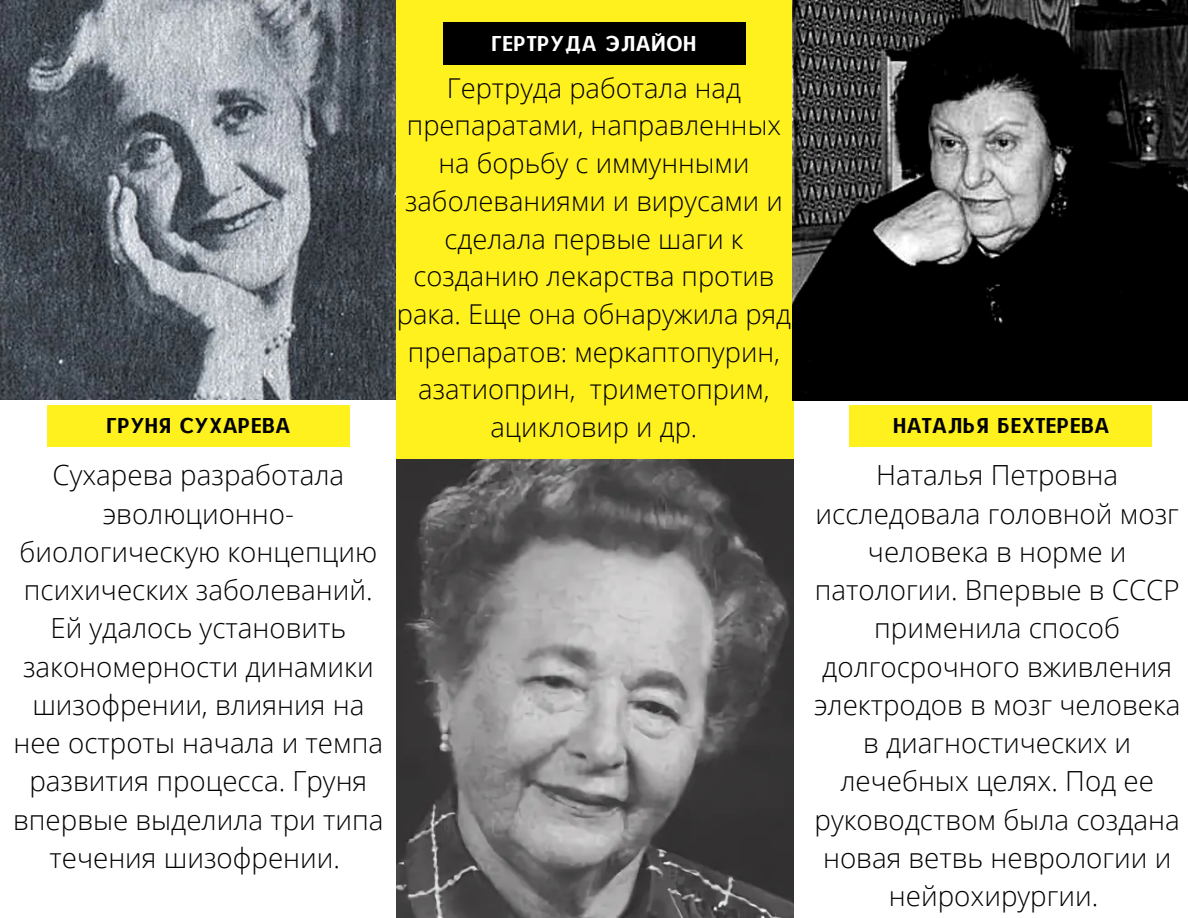
<style>
.page{position:relative;width:1188px;height:918px;background:#fff}
.page>*{position:absolute;margin:0;border:0;box-sizing:border-box;transform-origin:0 0}
.t1{font:300 27.75px/38.2px "Open Sans";color:#000;text-align:center}
.t2{font:300 27.3px/37.7px "Open Sans";color:#000;text-align:center}
.t3{font:20.85px "CAT Neuzeit";letter-spacing:.05em;color:#000}
.t4{font:20.85px "CAT Neuzeit";letter-spacing:.05em;color:#fff}
</style>
<div class="page">
<div style="left:850px;top:405px;width:302px;height:42px;background:#fff11e"></div>
<div style="left:47px;top:405px;width:303px;height:42px;background:#fff11e"></div>
<div style="left:396px;top:0;width:397px;height:714px;background:#fff11e"></div>
<div style="left:443px;top:23px;width:303px;height:41px;background:#000"></div>
<img style="left:0;top:0;width:396px;height:400px">
<img style="left:792px;top:0;width:396px;height:400px">
<img style="left:396px;top:459px;width:397px;height:459px">
<p class="t4" style="left:492px;top:30px;width:206px">ГЕРТРУДА ЭЛАЙОН</p>
<p class="t2" style="left:397px;top:68px;width:396px">Гертруда работала над препаратами, направленных на борьбу с иммунными заболеваниями и вирусами и сделала первые шаги к созданию лекарства против рака. Еще она обнаружила ряд препаратов: меркаптопурин, азатиоприн, триметоприм, ацикловир и др.</p>
<p class="t3" style="left:107px;top:413px;width:185px">ГРУНЯ СУХАРЕВА</p>
<p class="t3" style="left:893px;top:413px;width:217px">НАТАЛЬЯ БЕХТЕРЕВА</p>
<p class="t1" style="left:13px;top:456px;width:372px">Сухарева разработала эволюционно&shy;биологическую концепцию психических заболеваний.<br>Ей удалось установить закономерности динамики шизофрении, влияния на нее остроты начала и темпа развития процесса. Груня впервые выделила три типа течения шизофрении.</p>
<p class="t1" style="left:814px;top:456px;width:368px">Наталья Петровна исследовала головной мозг человека в норме и патологии. Впервые в СССР применила способ долгосрочного вживления электродов в мозг человека в диагностических и лечебных целях. Под ее руководством была создана новая ветвь неврологии и нейрохирургии.</p>
</div>
